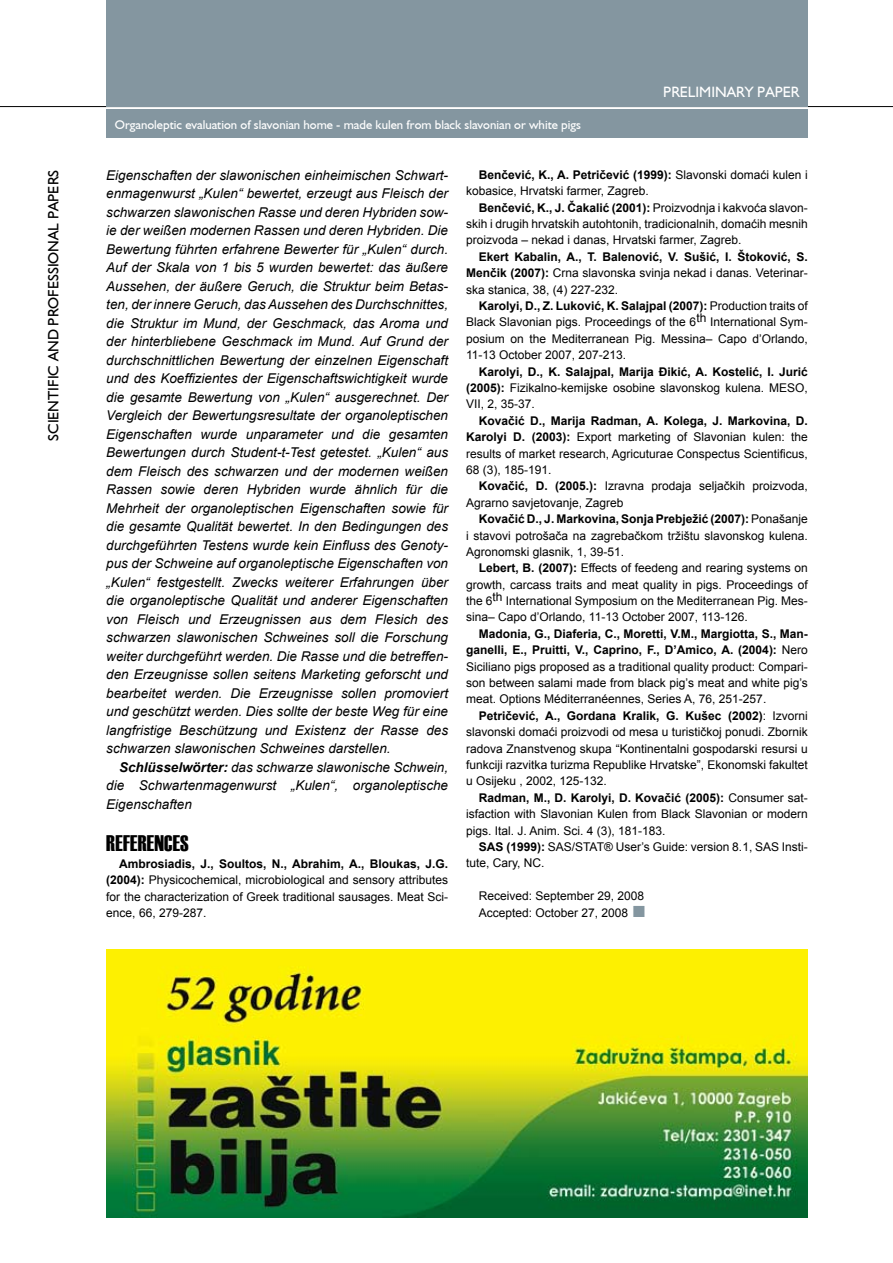
<style>
.page{position:relative;width:893px;height:1263px;background:#fff}
.page>*{position:absolute;margin:0;border:0;box-sizing:border-box;transform-origin:0 0}
.t1{font:22.5px "Haettenschweiler";color:#000}
.t2{font:15px "Humanist 521 BT";color:#000}
.t3{font:15px "Humanist 521 BT";color:#fff}
.t4{font:italic 13.5px/18.5px "Arial";color:#000;text-align:justify}
.t5{font:12.75px "Humanist 521 BT";color:#fff}
.t6{font:12px/16.4px "Arial";color:#000;text-align:justify}
.t7{font:700 12px/16.4px "Arial";color:#000;text-align:justify}
.s1{font-weight:700}
.s2{font-weight:400}
.s3{font-size:24px;color:#8496a0}
</style>
<div class="page">
<hr style="left:0;top:106px;width:893px;height:1px;background:#000">
<div style="left:106px;top:0;width:702px;height:107px;background:#8496a0"></div>
<div style="left:106px;top:110px;width:702px;height:28px;background:#8496a0"></div>
<img style="left:106px;top:949px;width:702px;height:268px">
<p class="t2" style="left:44px;top:441px;width:272px;rotate:-90deg">SCIENTIFIC AND PROFESSIONAL PAPERS</p>
<p class="t5" style="left:115px;top:116px;width:468px">Organoleptic evaluation of slavonian home - made kulen from black slavonian or white pigs</p>
<p class="t3" style="left:663px;top:83px;width:138px">PRELIMINARY PAPER</p>
<p class="t4" style="left:106px;top:166px;width:343px">Eigenschaften der slawonischen einheimischen Schwart&shy;enmagenwurst „Kulen“ bewertet, erzeugt aus Fleisch der schwarzen slawonischen Rasse und deren Hybriden sow&shy;ie der weißen modernen Rassen und deren Hybriden. Die Bewertung führten erfahrene Bewerter für „Kulen“ durch.<br>Auf der Skala von 1 bis 5 wurden bewertet: das äußere Aussehen, der äußere Geruch, die Struktur beim Betas&shy;ten, der innere Geruch, das Aussehen des Durchschnittes, die Struktur im Mund, der Geschmack, das Aroma und der hinterbliebene Geschmack im Mund. Auf Grund der durchschnittlichen Bewertung der einzelnen Eigenschaft und des Koeffizientes der Eigenschaftswichtigkeit wurde die gesamte Bewertung von „Kulen“ ausgerechnet. Der Vergleich der Bewertungsresultate der organoleptischen Eigenschaften wurde unparameter und die gesamten Bewertungen durch Student-t-Test getestet. „Kulen“ aus dem Fleisch des schwarzen und der modernen weißen Rassen sowie deren Hybriden wurde ähnlich für die Mehrheit der organoleptischen Eigenschaften sowie für die gesamte Qualität bewertet. In den Bedingungen des durchgeführten Testens wurde kein Einfluss des Genoty&shy;pus der Schweine auf organoleptische Eigenschaften von „Kulen“ festgestellt. Zwecks weiterer Erfahrungen über die organoleptische Qualität und anderer Eigenschaften von Fleisch und Erzeugnissen aus dem Flesich des schwarzen slawonischen Schweines soll die Forschung weiter durchgeführt werden. Die Rasse und die betreffen&shy;den Erzeugnisse sollen seitens Marketing geforscht und bearbeitet werden. Die Erzeugnisse sollen promoviert und geschützt werden. Dies sollte der beste Weg für eine langfristige Beschützung und Existenz der Rasse des schwarzen slawonischen Schweines darstellen.</p>
<p class="t4" style="left:106px;top:758px;width:343px;text-indent:13px"><span class="s1">Schlüsselwörter:</span> das schwarze slawonische Schwein, die Schwartenmagenwurst „Kulen“, organoleptische Eigenschaften</p>
<h1 class="t1" style="left:106px;top:828px;width:9px">REFERE</h1>
<h1 class="t1" style="left:154px;top:828px;width:27px">NCES</h1>
<p class="t6" style="left:106px;top:855px;width:343px;text-indent:13px"><span class="s1">Ambrosiadis, J., Soultos, N., Abrahim, A., Bloukas, J.G. (2004):</span> Physicochemical, microbiological and sensory attributes for the characterization of Greek traditional sausages. Meat Sci&shy;ence, 66, 279-287.</p>
<p class="t6" style="left:466px;top:167px;width:343px;text-indent:13px"><span class="s1">Benčević, K., A. Petričević (1999):</span> Slavonski domaći kulen i kobasice, Hrvatski farmer, Zagreb.</p>
<p class="t6" style="left:466px;top:199px;width:343px;text-indent:13px"><span class="s1">Benčević, K., J. Čakalić (2001):</span> Proizvodnja i kakvoća slavon&shy;skih i drugih hrvatskih autohtonih, tradicionalnih, domaćih mesnih proizvoda – nekad i danas, Hrvatski farmer, Zagreb.</p>
<p class="t6" style="left:466px;top:249px;width:343px;text-indent:13px"><span class="s1">Ekert Kabalin, A., T. Balenović, V. Sušić, I. Štoković, S.<br>Menčik (2007):</span> Crna slavonska svinja nekad i danas. Veterinar&shy;ska stanica, 38, (4) 227-232.</p>
<p class="t6" style="left:466px;top:298px;width:343px;text-indent:13px"><span class="s1">Karolyi, D., Z. Luković, K. Salajpal (2007):</span> Production traits of Black Slavonian pigs. Proceedings of the 6th International Sym&shy;posium on the Mediterranean Pig. Messina– Capo d’Orlando, 11-13 October 2007, 207-213.</p>
<p class="t7" style="left:466px;top:364px;width:343px;text-indent:13px">Karolyi, D., K. Salajpal, Marija Đikić, A. Kostelić, I. Jurić (2005): <span class="s2">Fizikalno-kemijske osobine slavonskog kulena. MESO, VII, 2, 35-37.</span></p>
<p class="t6" style="left:466px;top:412px;width:343px;text-indent:13px"><span class="s1">Kovačić D., Marija Radman, A. Kolega, J. Markovina, D.<br>Karolyi D. (2003):</span> Export marketing of Slavonian kulen: the results of market research, Agricuturae Conspectus Scientificus, 68 (3), 185-191.</p>
<p class="t6" style="left:466px;top:478px;width:343px;text-indent:13px"><span class="s1">Kovačić, D. (2005.):</span> Izravna prodaja seljačkih proizvoda,<br>Agrarno savjetovanje, Zagreb</p>
<p class="t6" style="left:466px;top:511px;width:343px;text-indent:13px"><span class="s1">Kovačić D., J. Markovina, Sonja Prebježić (2007):</span> Ponašanje i stavovi potrošača na zagrebačkom tržištu slavonskog kulena.<br>Agronomski glasnik, 1, 39-51.</p>
<p class="t6" style="left:466px;top:560px;width:343px;text-indent:13px"><span class="s1">Lebert, B. (2007):</span> Effects of feedeng and rearing systems on growth, carcass traits and meat quality in pigs. Proceedings of the 6th International Symposium on the Mediterranean Pig. Mes&shy;sina– Capo d’Orlando, 11-13 October 2007, 113-126.</p>
<p class="t6" style="left:466px;top:626px;width:343px;text-indent:13px"><span class="s1">Madonia, G., Diaferia, C., Moretti, V.M., Margiotta, S., Man&shy;ganelli, E., Pruitti, V., Caprino, F., D’Amico, A. (2004):</span> Nero Siciliano pigs proposed as a traditional quality product: Compari&shy;son between salami made from black pig’s meat and white pig’s meat. Options Méditerranéennes, Series A, 76, 251-257.</p>
<p class="t6" style="left:466px;top:707px;width:343px;text-indent:13px"><span class="s1">Petričević, A., Gordana Kralik, G. Kušec (2002)</span>: Izvorni slavonski domaći proizvodi od mesa u turističkoj ponudi. Zbornik radova Znanstvenog skupa “Kontinentalni gospodarski resursi u funkciji razvitka turizma Republike Hrvatske”, Ekonomski fakultet u Osijeku , 2002, 125-132.</p>
<p class="t6" style="left:466px;top:789px;width:343px;text-indent:13px"><span class="s1">Radman, M., D. Karolyi, D. Kovačić (2005):</span> Consumer sat&shy;isfaction with Slavonian Kulen from Black Slavonian or modern pigs. Ital. J. Anim. Sci. 4 (3), 181-183.</p>
<p class="t6" style="left:466px;top:839px;width:343px;text-indent:13px"><span class="s1">SAS (1999):</span> SAS/STAT® User’s Guide: version 8.1, SAS Insti&shy;tute, Cary, NC.</p>
<p class="t6" style="left:479px;top:888px;width:169px">Received: September 29, 2008<br>Accepted: October 27, 2008 <span class="s3">■</span></p>
</div>
